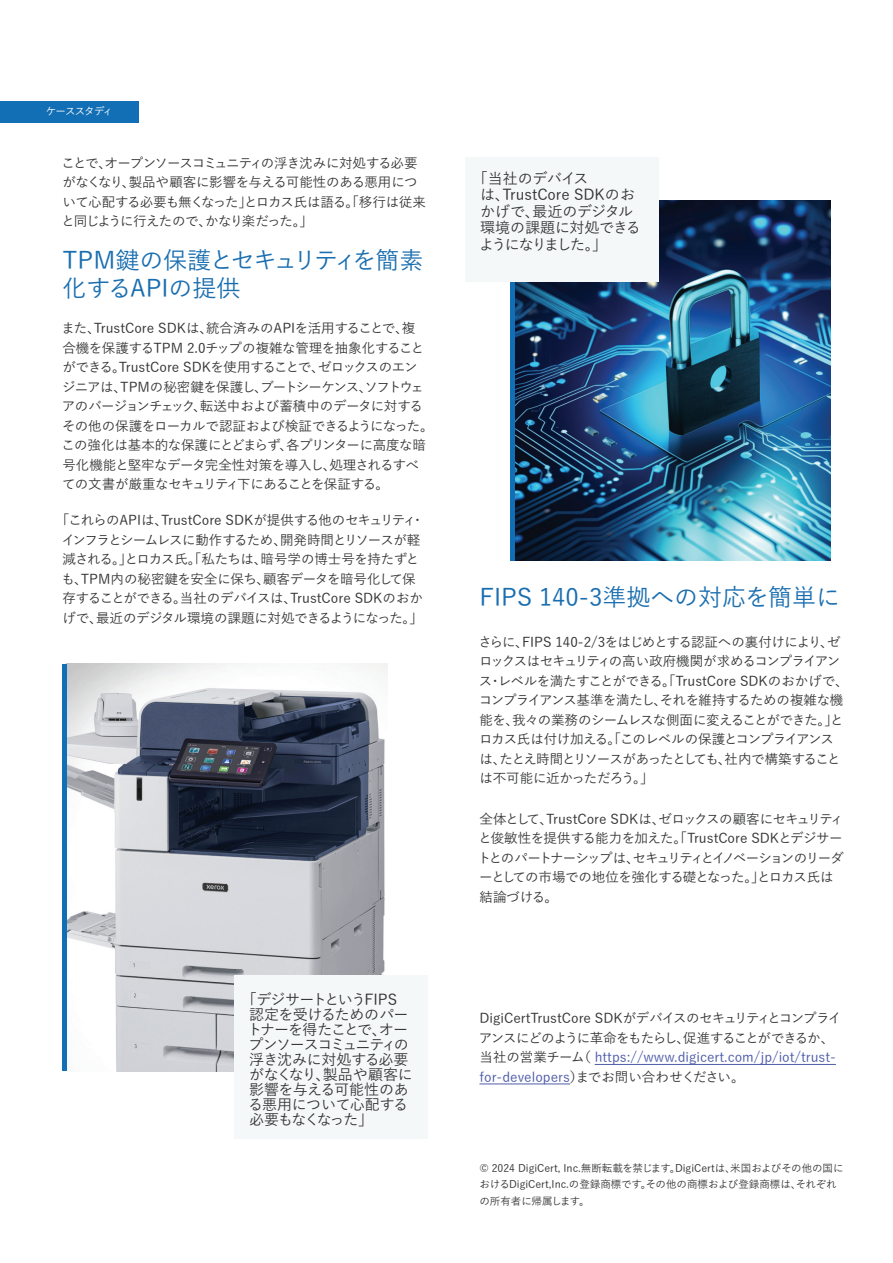
<style>
.page{position:relative;width:893px;height:1263px;background:#fff}
.page>*{position:absolute;margin:0;border:0;box-sizing:border-box;transform-origin:0 0}
.t1{font:500 24px/28.8px "Yu Go";letter-spacing:-.005em;color:#196eb0}
.t2{font:500 15px/15px "Yu Go";letter-spacing:-.04em;color:#333434}
.t3{font:500 15px/16.5px "Yu Go";letter-spacing:-.005em;color:#333434}
.t4{font:500 13.5px/19.5px "Yu Go";letter-spacing:-.035em;color:#333434}
.t5{font:500 13.5px/19.5px "Yu Go";color:#333434}
.t6{font:500 13.5px/19.5px "Yu Go";letter-spacing:-.055em;color:#333434}
.t7{font:500 10.5px/16.5px "Yu Go";color:#333434}
.t8{font:500 10.5px "Yu Go";letter-spacing:-.08em;color:#fff}
.s1{color:#4f5ca9}
</style>
<div class="page">
<img style="left:67px;top:663px;width:320px;height:408px">
<img style="left:515px;top:201px;width:315px;height:360px">
<div style="left:0;top:101px;width:139px;height:22px;background:#126fb6"></div>
<div style="left:510px;top:201px;width:5px;height:360px;background:#126fb6"></div>
<div style="left:465px;top:157px;width:194px;height:125px;background:#f5f8f9"></div>
<hr style="left:595px;top:1064px;width:241px;height:1px;background:#4f5ca9">
<hr style="left:479px;top:1083px;width:91px;height:1px;background:#4f5ca9">
<div style="left:62px;top:664px;width:5px;height:407px;background:#126fb6"></div>
<div style="left:234px;top:975px;width:194px;height:163px;background:#f5f8f9"></div>
<p class="t8" style="left:46px;top:101px;width:69px">ケーススタディ</p>
<p class="t6" style="left:62px;top:151px;width:366px">ことで、オープンソースコミュニティの浮き沈みに対処する必要がなくなり、製品や顧客に影響を与える可能性のある悪用について心配する必要も無くなった」とロカス氏は語る。「移行は従来と同じように行えたので、かなり楽だった。」</p>
<h1 class="t1" style="left:62px;top:242px;width:363px">TPM鍵の保護とセキュリティを簡素化するAPIの提供</h1>
<p class="t4" style="left:61px;top:317px;width:374px">また、TrustCore SDKは、統合済みのAPIを活用することで、複<br>合機を保護するTPM 2.0チップの複雑な管理を抽象化することができる。TrustCore SDKを使用することで、ゼロックスのエン<br>ジニアは、TPMの秘密鍵を保護し、ブートシーケンス、ソフトウェアのバージョンチェック、転送中および蓄積中のデータに対するその他の保護をローカルで認証および検証できるようになった。この強化は基本的な保護にとどまらず、各プリンターに高度な暗号化機能と堅牢なデータ完全性対策を導入し、処理されるすべての文書が厳重なセキュリティ下にあることを保証する。</p>
<p class="t4" style="left:56px;top:509px;width:370px;text-align:center">「これらのAPIは、TrustCore SDKが提供する他のセキュリティ・インフラとシームレスに動作するため、開発時間とリソースが軽減される。」とロカス氏。「私たちは、暗号学の博士号を持たずとも、TPM内の秘密鍵を安全に保ち、顧客データを暗号化して保存することができる。当社のデバイスは、TrustCore SDKのおかげで、最近のデジタル環境の課題に対処できるようになった。」</p>
<p class="t2" style="left:247px;top:990px;width:167px;text-indent:-6px">「デジサートというFIPS認定を受けるためのパートナーを得たことで、オープンソースコミュニティの浮き沈みに対処する必要がなくなり、製品や顧客に影響を与える可能性のある悪用について心配する必要もなくなった」</p>
<p class="t3" style="left:479px;top:168px;width:163px;text-indent:-7px">「当社のデバイス<br>は、TrustCore SDKのおかげで、最近のデジタル環境の課題に対処できるようになりました。」</p>
<h1 class="t1" style="left:479px;top:580px;width:362px">FIPS 140-3準拠への対応を簡単に</h1>
<p class="t4" style="left:479px;top:630px;width:372px">さらに、FIPS 140-2/3をはじめとする認証への裏付けにより、ゼロックスはセキュリティの高い政府機関が求めるコンプライアンス・レベルを満たすことができる。「TrustCore SDKのおかげで、コンプライアンス基準を満たし、それを維持するための複雑な機能を、我々の業務のシームレスな側面に変えることができた。」とロカス氏は付け加える。「このレベルの保護とコンプライアンスは、たとえ時間とリソースがあったとしても、社内で構築することは不可能に近かっただろう。」</p>
<p class="t4" style="left:478px;top:807px;width:367px">全体として、TrustCore SDKは、ゼロックスの顧客にセキュリティと俊敏性を提供する能力を加えた。「TrustCore SDKとデジサートとのパートナーシップは、セキュリティとイノベーションのリーダーとしての市場での地位を強化する礎となった。」とロカス氏は結論づける。</p>
<p class="t5" style="left:479px;top:1007px;width:364px">DigiCertTrustCore SDKがデバイスのセキュリティとコンプライアンスにどのように革命をもたらし、促進することができるか、当社の営業チーム（ <span class="s1">https://www.digicert.com/jp/iot/trust&shy;for-developers</span>）までお問い合わせください。</p>
<p class="t7" style="left:479px;top:1158px;width:366px">© 2024 DigiCert, Inc.無断転載を禁じます。DigiCertは、米国およびその他の国におけるDigiCert,Inc.の登録商標です。その他の商標および登録商標は、それぞれの所有者に帰属します。</p>
</div>
